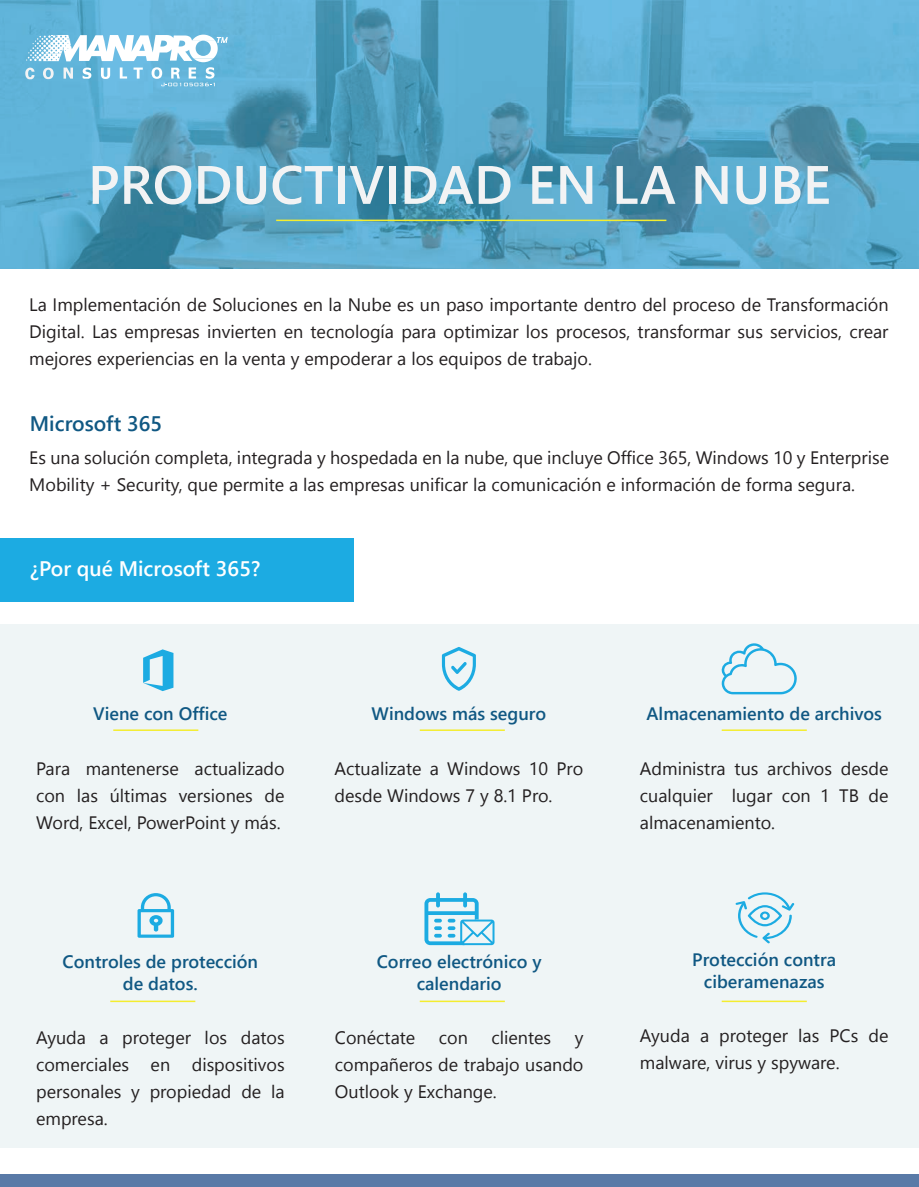
<style>
.page{position:relative;width:919px;height:1187px;background:#fff}
.page>*{position:absolute;margin:0;border:0;box-sizing:border-box;transform-origin:0 0}
.t1{font:600 54px "Segoe UI";color:#f2f3f4}
.t2{font:600 21px "Segoe UI";color:#fff}
.t3{font:600 21px "Segoe UI";color:#105883}
.t4{font:18px/27px "Segoe UI";color:#231f20;text-align:justify}
.t5{font:600 18px/21.6px "Segoe UI";color:#105883;text-align:center}
</style>
<div class="page">
<div style="left:0;top:623px;width:918px;height:524px;background:#eff5f6"></div>
<div style="left:0;top:538px;width:353px;height:63px;background:#1cabe2"></div>
<svg style="left:137px;top:893px;width:37px;height:44px"></svg>
<img style="left:0;top:1px;width:918px;height:268px">
<svg style="left:25px;top:35px;width:203px;height:51px"></svg>
<hr style="left:276px;top:219px;width:390px;height:2px;background:#f4ed2f">
<hr style="left:113px;top:729px;width:85px;height:2px;background:#f4ed2f">
<hr style="left:110px;top:1000px;width:85px;height:2px;background:#f4ed2f">
<div style="left:0;top:1174px;width:918px;height:12px;background:#597aa7"></div>
<hr style="left:420px;top:729px;width:85px;height:2px;background:#f4ed2f">
<hr style="left:420px;top:1000px;width:85px;height:2px;background:#f4ed2f">
<hr style="left:721px;top:729px;width:85px;height:2px;background:#f4ed2f">
<hr style="left:721px;top:1000px;width:85px;height:2px;background:#f4ed2f">
<svg style="left:721px;top:643px;width:76px;height:51px"></svg>
<svg style="left:143px;top:649px;width:30px;height:42px"></svg>
<svg style="left:442px;top:647px;width:34px;height:43px"></svg>
<svg style="left:735px;top:892px;width:59px;height:51px"></svg>
<svg style="left:424px;top:892px;width:70px;height:53px"></svg>
<h1 class="t1" style="left:88px;top:141px;width:744px">PRODUCTIVIDAD EN LA NUBE</h1>
<p class="t4" style="left:29px;top:291px;width:860px">La Implementación de Soluciones en la Nube es un paso importante dentro del proceso de Transformación Digital. Las empresas invierten en tecnología para optimizar los procesos, transformar sus servicios, crear mejores experiencias en la venta y empoderar a los equipos de trabajo.</p>
<p class="t3" style="left:30px;top:406px;width:134px">Microsoft 365</p>
<p class="t4" style="left:29px;top:444px;width:861px">Es una solución completa, integrada y hospedada en la nube, que incluye Office 365, Windows 10 y Enterprise<br>Mobility + Security, que permite a las empresas unificar la comunicación e información de forma segura.</p>
<p class="t2" style="left:30px;top:551px;width:232px">¿Por qué Microsoft 365?</p>
<p class="t5" style="left:93px;top:703px;width:136px">Viene con Office</p>
<p class="t4" style="left:36px;top:754px;width:250px">Para mantenerse actualizado con las últimas versiones de Word, Excel, PowerPoint y más.</p>
<p class="t5" style="left:371px;top:703px;width:176px">Windows más seguro</p>
<p class="t4" style="left:334px;top:754px;width:250px">Actualizate a Windows 10 Pro desde Windows 7 y 8.1 Pro.</p>
<p class="t5" style="left:646px;top:703px;width:237px">Almacenamiento de archivos</p>
<p class="t4" style="left:640px;top:754px;width:250px">Administra tus archivos desde cualquier lugar con 1 TB de almacenamiento.</p>
<p class="t5" style="left:63px;top:950px;width:197px">Controles de protección de datos.</p>
<p class="t5" style="left:376px;top:950px;width:166px">Correo electrónico y calendario</p>
<p class="t5" style="left:692px;top:948px;width:145px">Protección contra ciberamenazas</p>
<p class="t4" style="left:36px;top:1023px;width:250px">Ayuda a proteger los datos comerciales en dispositivos personales y propiedad de la empresa.</p>
<p class="t4" style="left:335px;top:1023px;width:82px">Conéctate</p>
<p class="t4" style="left:439px;top:1023px;width:31px">con</p>
<p class="t4" style="left:491px;top:1023px;width:61px">clientes</p>
<p class="t4" style="left:335px;top:1023px;width:250px;text-indent:240px">y compañeros de trabajo usando Outlook y Exchange.</p>
<p class="t4" style="left:640px;top:1021px;width:250px">Ayuda a proteger las PCs de malware, virus y spyware.</p>
</div>
